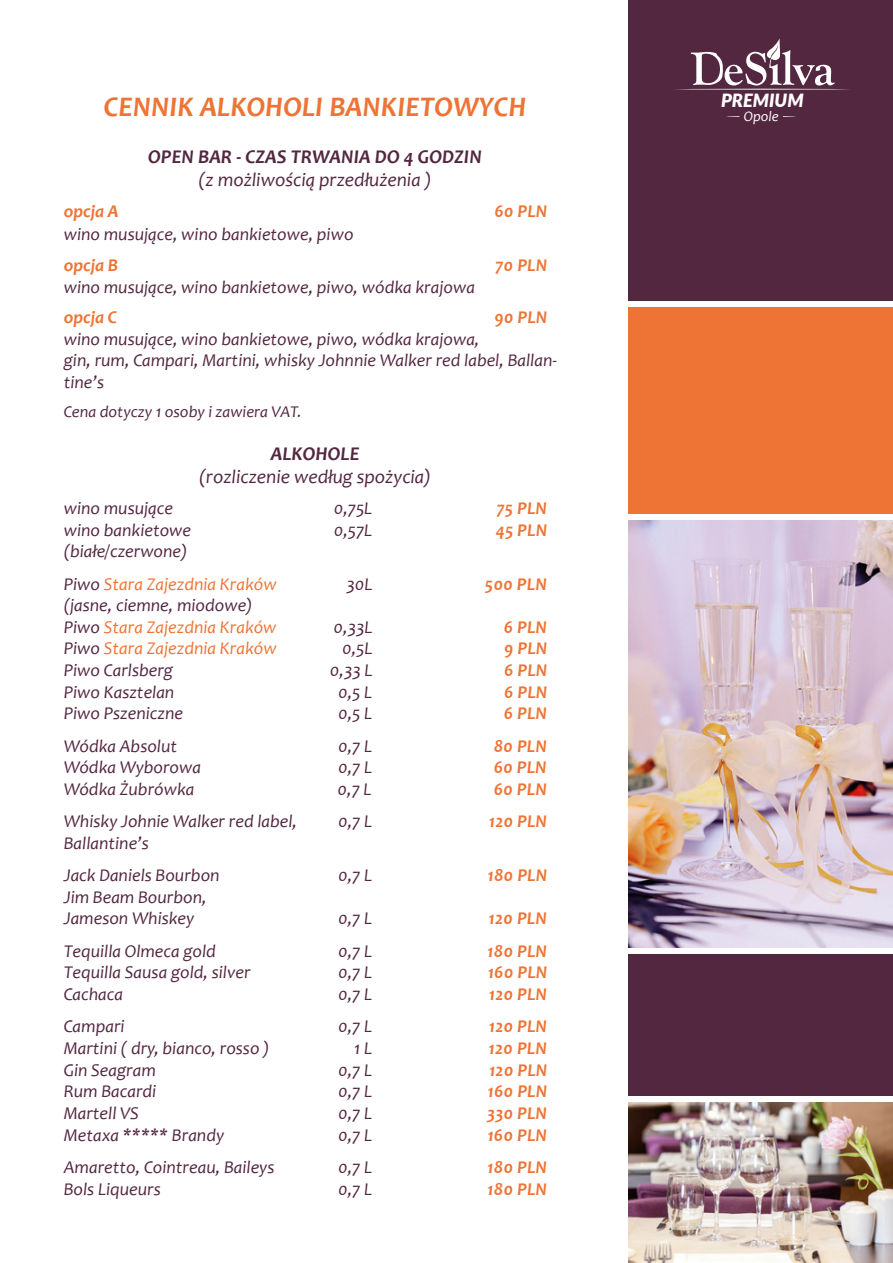
<style>
.page{position:relative;width:893px;height:1263px;background:#fff}
.page>*{position:absolute;margin:0;border:0;box-sizing:border-box;transform-origin:0 0}
.t1{font:italic 700 28.5px "Candara";color:#ee7435}
.t2{font:italic 19.5px "Candara";color:#532740}
.t3{font:italic 700 19.5px "Candara";color:#532740}
.t4{font:italic 900 18.3px "Lato";color:#fff}
.t5{font:italic 18px/21.6px "Candara";color:#532740}
.t6{font:italic 700 18px "Candara";color:#ee7435}
.t7{font:italic 18px "Candara";color:#ee7435}
.t8{font:italic 16.5px "Candara";color:#532740}
.t9{font:italic 14.4px "Candara";color:#fff}
.s1{color:#ee7435}
.s2{color:#532740}
</style>
<div class="page">
<div style="left:628px;top:0;width:265px;height:307px;background:#532740"></div>
<div style="left:628px;top:302px;width:265px;height:215px;background:#ee7435"></div>
<hr style="left:674px;top:89px;width:177px;height:1px;background:#fff;border-radius:50%">
<svg style="left:783px;top:116px;width:13px;height:1px"></svg>
<svg style="left:726px;top:116px;width:13px;height:1px"></svg>
<svg style="left:691px;top:38px;width:144px;height:48px"></svg>
<div style="left:628px;top:953px;width:265px;height:146px;background:#532740"></div>
<img style="left:628px;top:520px;width:265px;height:428px">
<div style="left:628px;top:301px;width:265px;height:6px;background:#fff"></div>
<div style="left:626px;top:514px;width:267px;height:5px;background:#fff"></div>
<div style="left:624px;top:948px;width:269px;height:6px;background:#fff"></div>
<img style="left:628px;top:1102px;width:265px;height:161px">
<div style="left:624px;top:1096px;width:269px;height:5px;background:#fff"></div>
<h1 class="t1" style="left:104px;top:90px;width:424px">CENNIK ALKOHOLI BANKIETOWYCH</h1>
<p class="t3" style="left:148px;top:145px;width:335px">OPEN BAR - CZAS TRWANIA DO 4 GODZIN</p>
<p class="t2" style="left:199px;top:168px;width:235px">(z możliwością przedłużenia )</p>
<p class="t6" style="left:64px;top:200px;width:56px">opcja A</p>
<p class="t6" style="left:494px;top:200px;width:55px">60 PLN</p>
<p class="t5" style="left:64px;top:224px;width:291px">wino musujące, wino bankietowe, piwo</p>
<p class="t6" style="left:64px;top:254px;width:56px">opcja B</p>
<p class="t6" style="left:495px;top:254px;width:54px">70 PLN</p>
<p class="t5" style="left:64px;top:276px;width:413px">wino musujące, wino bankietowe, piwo, wódka krajowa</p>
<p class="t6" style="left:64px;top:306px;width:55px">opcja C</p>
<p class="t6" style="left:494px;top:306px;width:55px">90 PLN</p>
<p class="t5" style="left:64px;top:328px;width:495px">wino musujące, wino bankietowe, piwo, wódka krajowa,<br>gin, rum, Campari, Martini, whisky Johnnie Walker red label, Ballan&shy;tine’s</p>
<p class="t8" style="left:64px;top:401px;width:239px">Cena dotyczy 1 osoby i zawiera VAT.</p>
<p class="t3" style="left:271px;top:442px;width:90px">ALKOHOLE</p>
<p class="t2" style="left:199px;top:465px;width:234px">(rozliczenie według spożycia)</p>
<p class="t5" style="left:64px;top:497px;width:111px">wino musujące</p>
<p class="t5" style="left:334px;top:497px;width:40px">0,75L</p>
<p class="t6" style="left:496px;top:497px;width:52px">75 PLN</p>
<p class="t5" style="left:64px;top:519px;width:129px">wino bankietowe</p>
<p class="t5" style="left:334px;top:519px;width:40px">0,57L</p>
<p class="t6" style="left:496px;top:519px;width:53px">45 PLN</p>
<p class="t5" style="left:64px;top:535px;width:214px;line-height:32.4px">(białe/czerwone)<br>Piwo <span class="s1">Stara Zajezdnia Kraków</span></p>
<p class="t5" style="left:347px;top:573px;width:28px">30L</p>
<p class="t6" style="left:485px;top:573px;width:64px">500 PLN</p>
<p class="t5" style="left:64px;top:595px;width:214px">(jasne, ciemne, miodowe)<br>Piwo <span class="s1">Stara Zajezdnia Kraków</span></p>
<p class="t5" style="left:334px;top:616px;width:41px">0,33L</p>
<p class="t6" style="left:504px;top:616px;width:45px">6 PLN</p>
<p class="t7" style="left:64px;top:638px;width:214px"><span class="s2">Piwo</span> Stara Zajezdnia Kraków</p>
<p class="t5" style="left:342px;top:638px;width:32px">0,5L</p>
<p class="t6" style="left:504px;top:638px;width:45px">9 PLN</p>
<p class="t5" style="left:64px;top:659px;width:111px">Piwo Carlsberg</p>
<p class="t5" style="left:330px;top:659px;width:44px">0,33 L</p>
<p class="t6" style="left:504px;top:659px;width:45px">6 PLN</p>
<p class="t5" style="left:64px;top:681px;width:112px">Piwo Kasztelan</p>
<p class="t5" style="left:338px;top:681px;width:36px">0,5 L</p>
<p class="t6" style="left:504px;top:681px;width:45px">6 PLN</p>
<p class="t5" style="left:64px;top:703px;width:121px">Piwo Pszeniczne</p>
<p class="t5" style="left:338px;top:703px;width:36px">0,5 L</p>
<p class="t6" style="left:504px;top:702px;width:45px">6 PLN</p>
<p class="t5" style="left:64px;top:735px;width:115px">Wódka Absolut</p>
<p class="t5" style="left:338px;top:735px;width:36px">0,7 L</p>
<p class="t6" style="left:494px;top:735px;width:55px">80 PLN</p>
<p class="t5" style="left:64px;top:757px;width:139px">Wódka Wyborowa</p>
<p class="t5" style="left:338px;top:757px;width:36px">0,7 L</p>
<p class="t6" style="left:494px;top:756px;width:55px">60 PLN</p>
<p class="t5" style="left:64px;top:778px;width:132px">Wódka Żubrówka</p>
<p class="t5" style="left:337px;top:778px;width:36px">0,7 L</p>
<p class="t6" style="left:494px;top:778px;width:55px">60 PLN</p>
<p class="t5" style="left:64px;top:811px;width:235px">Whisky Johnie Walker red label,</p>
<p class="t5" style="left:338px;top:811px;width:36px">0,7 L</p>
<p class="t6" style="left:489px;top:810px;width:60px">120 PLN</p>
<p class="t5" style="left:64px;top:827px;width:157px;line-height:32.4px">Ballantine’s<br>Jack Daniels Bourbon</p>
<p class="t5" style="left:338px;top:865px;width:36px">0,7 L</p>
<p class="t6" style="left:488px;top:864px;width:61px">180 PLN</p>
<p class="t5" style="left:64px;top:886px;width:144px">Jim Beam Bourbon,<br>Jameson Whiskey</p>
<p class="t5" style="left:338px;top:908px;width:36px">0,7 L</p>
<p class="t6" style="left:489px;top:908px;width:60px">120 PLN</p>
<p class="t5" style="left:64px;top:940px;width:154px">Tequilla Olmeca gold</p>
<p class="t5" style="left:338px;top:940px;width:36px">0,7 L</p>
<p class="t6" style="left:487px;top:940px;width:61px">180 PLN</p>
<p class="t5" style="left:64px;top:962px;width:188px">Tequilla Sausa gold, silver</p>
<p class="t5" style="left:338px;top:962px;width:36px">0,7 L</p>
<p class="t6" style="left:488px;top:962px;width:61px">160 PLN</p>
<p class="t5" style="left:64px;top:983px;width:61px">Cachaca</p>
<p class="t5" style="left:338px;top:983px;width:36px">0,7 L</p>
<p class="t6" style="left:489px;top:983px;width:60px">120 PLN</p>
<p class="t5" style="left:64px;top:1016px;width:62px">Campari</p>
<p class="t5" style="left:338px;top:1016px;width:36px">0,7 L</p>
<p class="t6" style="left:489px;top:1016px;width:60px">120 PLN</p>
<p class="t5" style="left:64px;top:1037px;width:207px">Martini ( dry, bianco, rosso )</p>
<p class="t5" style="left:354px;top:1037px;width:20px">1 L</p>
<p class="t6" style="left:489px;top:1037px;width:60px">120 PLN</p>
<p class="t5" style="left:64px;top:1059px;width:94px">Gin Seagram</p>
<p class="t5" style="left:338px;top:1059px;width:36px">0,7 L</p>
<p class="t6" style="left:489px;top:1059px;width:60px">120 PLN</p>
<p class="t5" style="left:64px;top:1081px;width:94px">Rum Bacardi</p>
<p class="t5" style="left:338px;top:1081px;width:36px">0,7 L</p>
<p class="t6" style="left:488px;top:1080px;width:61px">160 PLN</p>
<p class="t5" style="left:64px;top:1102px;width:77px">Martell VS</p>
<p class="t5" style="left:338px;top:1102px;width:36px">0,7 L</p>
<p class="t6" style="left:487px;top:1102px;width:62px">330 PLN</p>
<p class="t5" style="left:64px;top:1124px;width:162px">Metaxa ***** Brandy</p>
<p class="t5" style="left:338px;top:1124px;width:36px">0,7 L</p>
<p class="t6" style="left:487px;top:1124px;width:61px">160 PLN</p>
<p class="t5" style="left:64px;top:1156px;width:212px">Amaretto, Cointreau, Baileys</p>
<p class="t5" style="left:338px;top:1156px;width:36px">0,7 L</p>
<p class="t6" style="left:487px;top:1156px;width:61px">180 PLN</p>
<p class="t5" style="left:64px;top:1178px;width:99px">Bols Liqueurs</p>
<p class="t5" style="left:338px;top:1178px;width:36px">0,7 L</p>
<p class="t6" style="left:487px;top:1178px;width:61px">180 PLN</p>
<p class="t4" style="left:721px;top:86px;width:84px">PREMIUM</p>
<p class="t9" style="left:744px;top:108px;width:36px">Opole</p>
</div>
